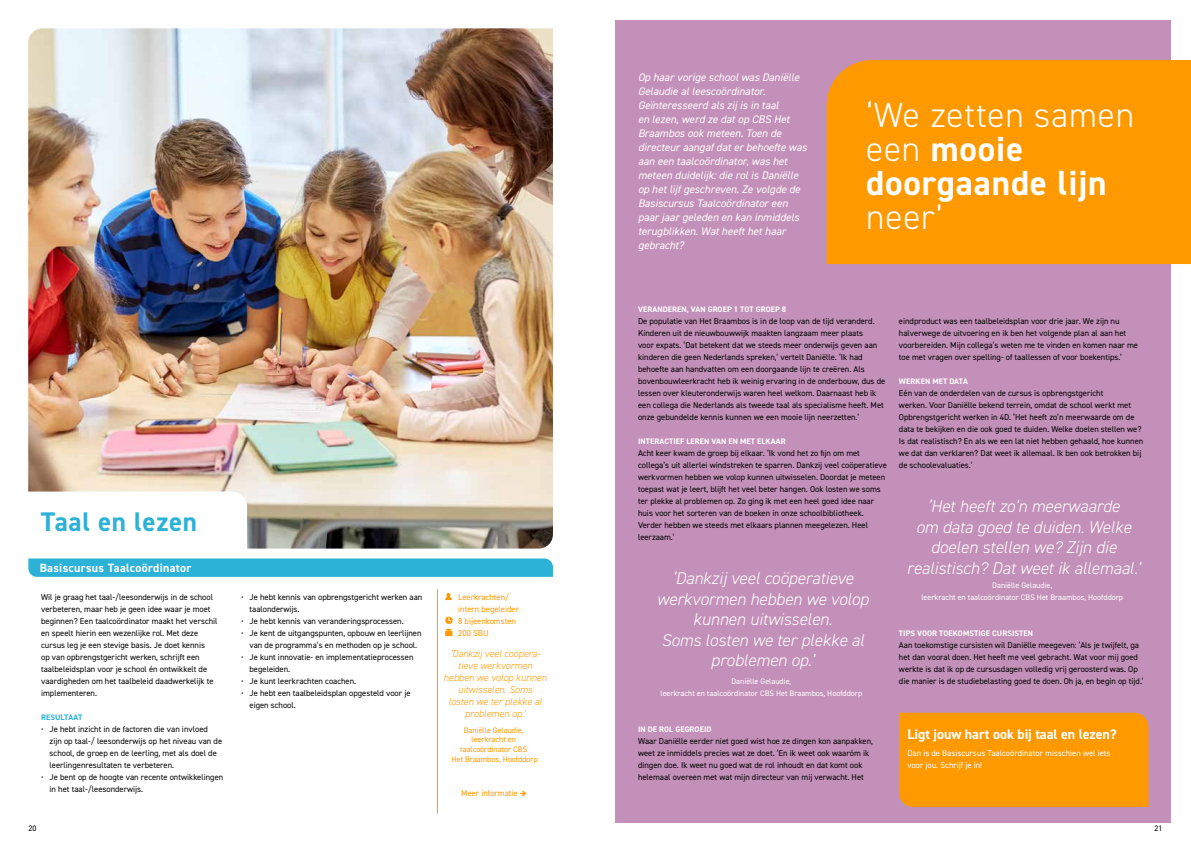
<style>
.page{position:relative;width:1191px;height:842px;background:#fff}
.page>*{position:absolute;margin:0;border:0;box-sizing:border-box;transform-origin:0 0}
.t1{font:700 35px/34px "DIN2014";letter-spacing:.025em;color:#fff}
.t2{font:300 35px "DIN2014";color:#fff}
.t3{font:700 27px "DIN2014";letter-spacing:.025em;color:#2cb1d7}
.t4{font:italic 300 17px/20.4px "DIN2014";color:#fff;text-align:center}
.t5{font:700 14px "DIN2014";color:#fff}
.t6{font:700 12px "DIN2014";letter-spacing:.025em;color:#fff}
.t7{font:italic 11px/14px "DIN2014";color:#fff}
.t8{font:italic 300 10px/12px "DIN2014";color:#f90;text-align:center}
.t9{font:8.5px/12px "DIN2014";color:#000}
.t10{font:8.5px/12px "DIN2014";color:#fff}
.t11{font:8.5px/12px "DIN2014";color:#f90}
.t12{font:8px/12px "DIN2014";color:#fff;text-align:center}
.t13{font:700 8px "DIN2014";letter-spacing:.01em;color:#fff}
.t14{font:8px/9.6px "DIN2014";color:#f90;text-align:center}
.t15{font:700 8px "DIN2014";letter-spacing:.01em;color:#2cb1d7}
.t16{font:8px "DIN2014";color:#000}
.s1{font-weight:300}
</style>
<div class="page">
<img style="left:28px;top:28px;width:525px;height:521px">
<svg style="left:28px;top:491px;width:220px;height:58px"></svg>
<svg style="left:28px;top:558px;width:525px;height:19px;background:#33b3d8"></svg>
<hr style="left:437px;top:589px;width:1px;height:225px;background:#f90">
<svg style="left:445px;top:593px;width:7px;height:7px"></svg>
<svg style="left:445px;top:617px;width:8px;height:19px"></svg>
<div style="left:615px;top:20px;width:556px;height:802px;background:#c390b9"></div>
<div style="left:899px;top:713px;width:249px;height:94px;background:#f90"></div>
<div style="left:826px;top:60px;width:365px;height:204px;background:#f90"></div>
<h2 class="t3" style="left:41px;top:512px;width:158px">Taal en lezen</h2>
<h3 class="t6" style="left:40px;top:564px;width:153px">Basiscursus Taalcoördinator</h3>
<p class="t9" style="left:41px;top:591px;width:178px">Wil je graag het taal-/leesonderwijs in de school verbeteren, maar heb je geen idee waar je moet beginnen? Een taalcoördinator maakt het verschil en speelt hierin een wezenlijke rol. Met deze cursus leg je een stevige basis. Je doet kennis<br>op van opbrengstgericht werken, schrijft een taalbeleidsplan voor je school én ontwikkelt de vaardigheden om het taalbeleid daadwerkelijk te implementeren.</p>
<p class="t15" style="left:41px;top:714px;width:43px">RESULTAAT</p>
<p class="t9" style="left:50px;top:723px;width:174px;text-indent:-8px">• Je hebt inzicht in de factoren die van invloed zijn op taal-/ leesonderwijs op het niveau van de school, de groep en de leerling, met als doel de leerlingenresultaten te verbeteren.</p>
<p class="t9" style="left:50px;top:771px;width:175px;text-indent:-8px">• Je bent op de hoogte van recente ontwikkelingen in het taal-/leesonderwijs.</p>
<p class="t9" style="left:249px;top:591px;width:174px;text-indent:-8px">• Je hebt kennis van opbrengstgericht werken aan taalonderwijs.</p>
<p class="t9" style="left:241px;top:615px;width:164px">• Je hebt kennis van veranderingsprocessen.</p>
<p class="t9" style="left:241px;top:627px;width:182px;text-align:center">• Je kent de uitgangspunten, opbouw en leerlijnen van de programma’s en methoden op je school.</p>
<p class="t9" style="left:249px;top:651px;width:165px;text-indent:-8px">• Je kunt innovatie- en implementatieprocessen begeleiden.</p>
<p class="t9" style="left:241px;top:675px;width:117px">• Je kunt leerkrachten coachen.</p>
<p class="t9" style="left:249px;top:687px;width:162px;text-indent:-8px">• Je hebt een taalbeleidsplan opgesteld voor je eigen school.</p>
<p class="t11" style="left:458px;top:591px;width:62px">Leerkrachten/ intern begeleider<br>8 bijeenkomsten<br>200 SBU</p>
<p class="t8" style="left:443px;top:648px;width:105px">‘Dankzij veel coöpera&shy;tieve werkvormen hebben we volop kunnen uitwisselen. Soms<br>losten we ter plekke al problemen op.’</p>
<p class="t14" style="left:451px;top:725px;width:88px">Daniëlle Gelaudie, leerkracht en taalcoördinator CBS<br>Het Braambos, Hoofddorp</p>
<p class="t11" style="left:461px;top:787px;width:67px">Meer informatie ➔</p>
<p class="t7" style="left:638px;top:70px;width:170px">Op haar vorige school was Daniëlle<br>Gelaudie al leescoördinator.<br>Geïnteresseerd als zij is in taal<br>en lezen, werd ze dat op CBS Het<br>Braambos ook meteen. Toen de directeur aangaf dat er behoefte was aan een taalcoördinator, was het meteen duidelijk: die rol is Daniëlle op het lijf geschreven. Ze volgde de<br>Basiscursus Taalcoördinator een paar jaar geleden en kan inmiddels terugblikken. Wat heeft het haar gebracht?</p>
<h1 class="t1" style="left:866px;top:101px;width:269px"><span class="s1">‘We zetten samen een</span> mooie doorgaande lijn</h1>
<h1 class="t2" style="left:866px;top:196px;width:78px">neer’</h1>
<p class="t13" style="left:638px;top:306px;width:150px">VERANDEREN, VAN GROEP 1 TOT GROEP 8</p>
<p class="t9" style="left:638px;top:315px;width:249px">De populatie van Het Braambos is in de loop van de tijd veranderd.<br>Kinderen uit de nieuwbouwwijk maakten langzaam meer plaats<br>voor expats. ‘Dat betekent dat we steeds meer onderwijs geven aan kinderen die geen Nederlands spreken,’ vertelt Daniëlle. ‘Ik had behoefte aan handvatten om een doorgaande lijn te creëren. Als bovenbouwleerkracht heb ik weinig ervaring in de onderbouw, dus de lessen over kleuteronderwijs waren heel welkom. Daarnaast heb ik een collega die Nederlands als tweede taal als specialisme heeft. Met onze gebundelde kennis kunnen we een mooie lijn neerzetten.’</p>
<p class="t13" style="left:638px;top:438px;width:149px">INTERACTIEF LEREN VAN EN MET ELKAAR</p>
<p class="t9" style="left:638px;top:447px;width:250px">Acht keer kwam de groep bij elkaar. ‘Ik vond het zo fijn om met collega’s uit allerlei windstreken te sparren. Dankzij veel coöperatieve werkvormen hebben we volop kunnen uitwisselen. Doordat je meteen toepast wat je leert, blijft het veel beter hangen. Ook losten we soms ter plekke al problemen op. Zo ging ik met een heel goed idee naar huis voor het sorteren van de boeken in onze schoolbibliotheek.<br>Verder hebben we steeds met elkaars plannen meegelezen. Heel leerzaam.’</p>
<h3 class="t4" style="left:657px;top:568px;width:213px">‘Dankzij veel coöperatieve werkvormen hebben we volop kunnen uitwisselen.<br>Soms losten we ter plekke al problemen op.’</h3>
<p class="t12" style="left:660px;top:675px;width:203px">Daniëlle Gelaudie,<br>leerkracht en taalcoördinator CBS Het Braambos, Hoofddorp</p>
<p class="t13" style="left:638px;top:726px;width:75px">IN DE ROL GEGROEID</p>
<p class="t9" style="left:638px;top:735px;width:236px">Waar Daniëlle eerder niet goed wist hoe ze dingen kon aanpakken, weet ze inmiddels precies wat ze doet. ‘En ik weet ook waaróm ik dingen doe. Ik weet nu goed wat de rol inhoudt en dat komt ook helemaal overeen met wat mijn directeur van mij verwacht. Het</p>
<p class="t9" style="left:899px;top:315px;width:241px">eindproduct was een taalbeleidsplan voor drie jaar. We zijn nu halverwege de uitvoering en ik ben het volgende plan al aan het voorbereiden. Mijn collega’s weten me te vinden en komen naar me toe met vragen over spelling- of taallessen of voor boekentips.’</p>
<p class="t13" style="left:899px;top:378px;width:70px">WERKEN MET DATA</p>
<p class="t9" style="left:899px;top:387px;width:246px">Eén van de onderdelen van de cursus is opbrengstgericht<br>werken. Voor Daniëlle bekend terrein, omdat de school werkt met Opbrengstgericht werken in 4D. ‘Het heeft zo’n meerwaarde om de data te bekijken en die ook goed te duiden. Welke doelen stellen we?<br>Is dat realistisch? En als we een lat niet hebben gehaald, hoe kunnen we dat dan verklaren? Dat weet ik allemaal. Ik ben ook betrokken bij de schoolevaluaties.’</p>
<h3 class="t4" style="left:907px;top:496px;width:235px">‘Het heeft zo’n meerwaarde<br>om data goed te duiden. Welke doelen stellen we? Zijn die realistisch? Dat weet ik allemaal.’</h3>
<p class="t12" style="left:921px;top:579px;width:203px">Daniëlle Gelaudie,<br>leerkracht en taalcoördinator CBS Het Braambos, Hoofddorp</p>
<p class="t13" style="left:899px;top:630px;width:136px">TIPS VOOR TOEKOMSTIGE CURSISTEN</p>
<p class="t9" style="left:899px;top:639px;width:246px">Aan toekomstige cursisten wil Daniëlle meegeven: ‘Als je twijfelt, ga het dan vooral doen. Het heeft me veel gebracht. Wat voor mij goed werkte is dat ik op de cursusdagen volledig vrij geroosterd was. Op die manier is de studiebelasting goed te doen. Oh ja, en begin op tijd.’</p>
<h3 class="t5" style="left:907px;top:729px;width:211px">Ligt jouw hart ook bij taal en lezen?</h3>
<p class="t10" style="left:907px;top:747px;width:205px">Dan is de Basiscursus Taalcoördinator misschien wel iets voor jou. Schrijf je in!</p>
<p class="t16" style="left:28px;top:823px;width:9px">20</p>
<p class="t16" style="left:1154px;top:823px;width:9px">21</p>
</div>
